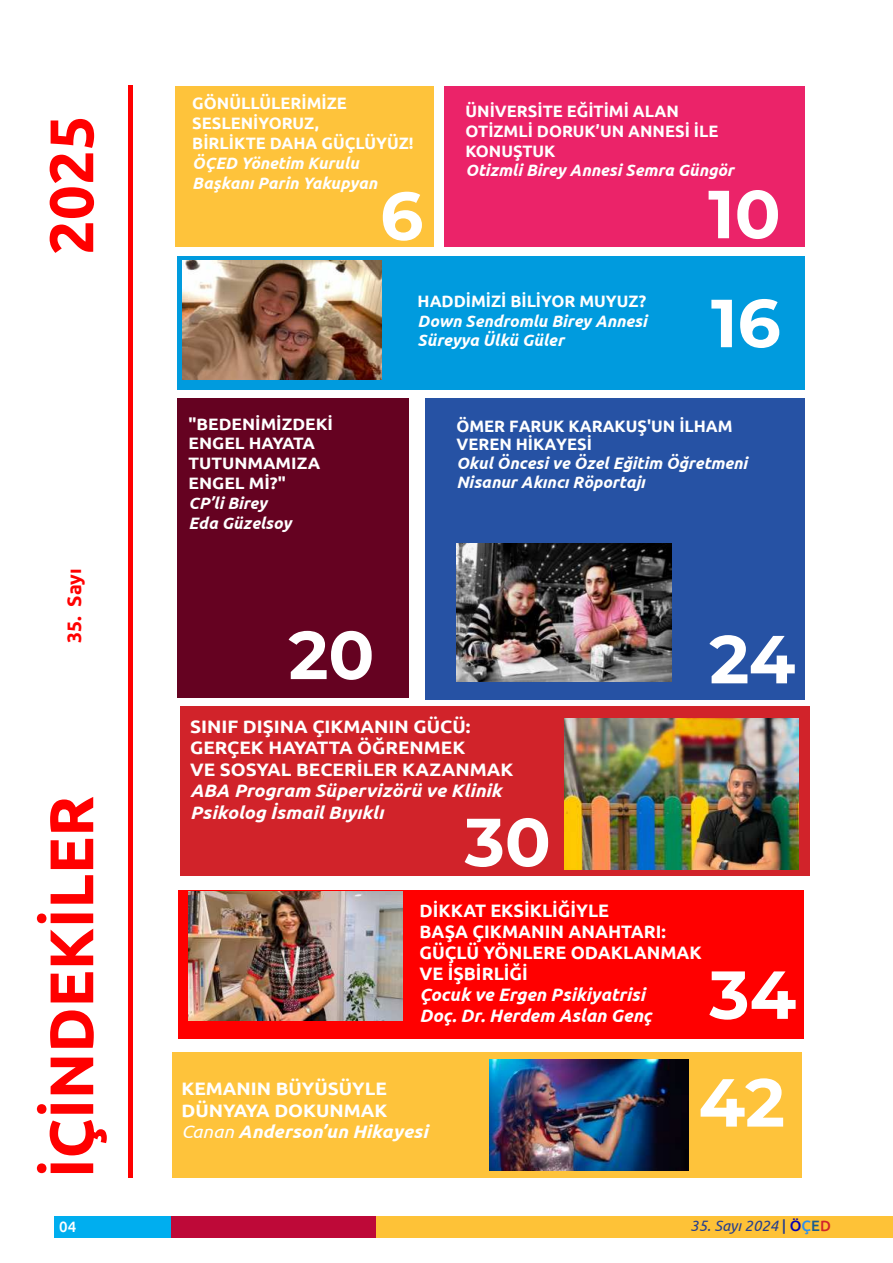
<style>
.page{position:relative;width:893px;height:1263px;background:#fff}
.page>*{position:absolute;margin:0;border:0;box-sizing:border-box;transform-origin:0 0}
.t1{font:700 67.8px "Montserrat";color:#fff}
.t2{font:700 61.5px "Ubuntu";color:#f00}
.t3{font:700 19.5px "Ubuntu";color:#f00}
.t4{font:700 18px/21.6px "Ubuntu";color:#fff;scale:1.05 1}
.t5{font:700 18px/21px "Ubuntu";color:#fff}
.t6{font:italic 700 18px/21.6px "Ubuntu";color:#fff;scale:1.05 1}
.t7{font:italic 700 18px/21px "Ubuntu";color:#fff}
.t8{font:italic 700 16.5px/19.8px "Ubuntu";color:#fff}
.t9{font:700 16.5px/19.8px "Ubuntu";color:#fff}
.t10{font:700 16.5px/19.8px "Ubuntu";color:#fff;scale:1.05 1}
.t11{font:italic 15px "Ubuntu";color:#253f8e}
.t12{font:500 15px "Ubuntu";color:#fff}
.s1{font-weight:400;font-style:italic}
.s2{font-style:italic}
.s3{font-weight:500;font-style:normal}
.s4{font-weight:500;font-style:normal;color:#0400b3}
.s5{font-weight:500;font-style:normal;color:#298ff2}
.s6{font-weight:500;font-style:normal;color:#185d90}
.s7{font-weight:500;font-style:normal;color:#d1232a}
</style>
<div class="page">
<div style="left:376px;top:1216px;width:517px;height:22px;background:#fec237"></div>
<div style="left:170px;top:1216px;width:206px;height:22px;background:#be0938"></div>
<div style="left:54px;top:1216px;width:116px;height:22px;background:#00aeef"></div>
<div style="left:445px;top:86px;width:360px;height:160px;background:#eb2369"></div>
<div style="left:179px;top:890px;width:625px;height:149px;background:#f00"></div>
<div style="left:177px;top:398px;width:231px;height:300px;background:#650221"></div>
<div style="left:177px;top:256px;width:628px;height:133px;background:#009bde"></div>
<div style="left:176px;top:86px;width:258px;height:160px;background:#fec33b"></div>
<div style="left:180px;top:707px;width:629px;height:169px;background:#d1232a"></div>
<div style="left:172px;top:1052px;width:629px;height:126px;background:#fec33b"></div>
<hr style="left:129px;top:85px;width:4px;height:1093px;background:#f00">
<div style="left:425px;top:398px;width:380px;height:301px;background:#2652a4"></div>
<img style="left:183px;top:260px;width:198px;height:119px">
<img style="left:188px;top:891px;width:215px;height:130px">
<img style="left:456px;top:543px;width:216px;height:138px">
<img style="left:564px;top:719px;width:234px;height:151px">
<img style="left:489px;top:1060px;width:200px;height:110px">
<h2 class="t2" style="left:36px;top:255px;width:141px;rotate:-90deg">2025</h2>
<p class="t3" style="left:62px;top:643px;width:76px;rotate:-90deg">35. Sayı</p>
<h2 class="t2" style="left:34px;top:1178px;width:384px;rotate:-90deg">İÇİNDEKİLER</h2>
<p class="t9" style="left:192px;top:93px;width:223px">GÖNÜLLÜLERİMİZE<br>SESLENİYORUZ,<br>BİRLİKTE DAHA GÜÇLÜYÜZ!</p>
<p class="t8" style="left:192px;top:153px;width:186px">ÖÇED Yönetim Kurulu<br>Başkanı Parin Yakupyan</p>
<h1 class="t1" style="left:380px;top:177px;width:45px">6</h1>
<p class="t9" style="left:466px;top:101px;width:254px">ÜNİVERSİTE EĞİTİMİ ALAN<br>OTİZMLİ DORUK’UN ANNESİ İLE<br>KONUŞTUK</p>
<p class="t8" style="left:466px;top:160px;width:270px">Otizmli Birey Annesi Semra Güngör</p>
<h1 class="t1" style="left:708px;top:175px;width:74px">10</h1>
<p class="t10" style="left:189px;top:413px;width:139px">"BEDENİMİZDEKİ<br>ENGEL HAYATA<br>TUTUNMAMIZA<br>ENGEL Mİ?"</p>
<p class="t8" style="left:189px;top:493px;width:104px">CP’li Birey<br>Eda Güzelsoy</p>
<h1 class="t1" style="left:288px;top:616px;width:87px">20</h1>
<p class="t9" style="left:418px;top:291px;width:230px">HADDİMİZİ BİLİYOR MUYUZ?</p>
<p class="t8" style="left:418px;top:311px;width:231px">Down Sendromlu Birey Annesi<br>Süreyya Ülkü Güler</p>
<h1 class="t1" style="left:711px;top:284px;width:71px">16</h1>
<p class="t9" style="left:456px;top:416px;width:278px;line-height:18.8px">ÖMER FARUK KARAKUŞ'UN İLHAM<br>VEREN HİKAYESİ</p>
<p class="t8" style="left:456px;top:454px;width:292px;line-height:18.8px">Okul Öncesi ve Özel Eğitim Öğretmeni<br>Nisanur Akıncı Röportajı</p>
<h1 class="t1" style="left:709px;top:620px;width:87px">24</h1>
<p class="t4" style="left:190px;top:715px;width:309px">SINIF DIŞINA ÇIKMANIN GÜCÜ:<br>GERÇEK HAYATTA ÖĞRENMEK<br>VE SOSYAL BECERİLER KAZANMAK</p>
<p class="t6" style="left:190px;top:780px;width:298px">ABA Program Süpervizörü ve Klinik<br>Psikolog İsmail Bıyıklı</p>
<h1 class="t1" style="left:465px;top:803px;width:88px">30</h1>
<p class="t5" style="left:419px;top:900px;width:284px">DİKKAT EKSİKLİĞİYLE<br>BAŞA ÇIKMANIN ANAHTARI:<br>GÜÇLÜ YÖNLERE ODAKLANMAK<br>VE İŞBİRLİĞİ</p>
<p class="t7" style="left:419px;top:984px;width:234px">Çocuk ve Ergen Psikiyatrisi<br>Doç. Dr. Herdem Aslan Genç</p>
<h1 class="t1" style="left:709px;top:956px;width:88px">34</h1>
<p class="t4" style="left:181px;top:1078px;width:236px">KEMANIN BÜYÜSÜYLE<br>DÜNYAYA DOKUNMAK<br><span class="s1">Canan</span> <span class="s2">Anderson’un Hikayesi</span></p>
<h1 class="t1" style="left:698px;top:1063px;width:88px">42</h1>
<p class="t12" style="left:59px;top:1218px;width:19px">04</p>
<p class="t11" style="left:690px;top:1216px;width:142px">35. Sayı 2024 <span class="s3">|</span> <span class="s4">Ö</span><span class="s5">Ç</span><span class="s6">E</span><span class="s7">D</span></p>
</div>
